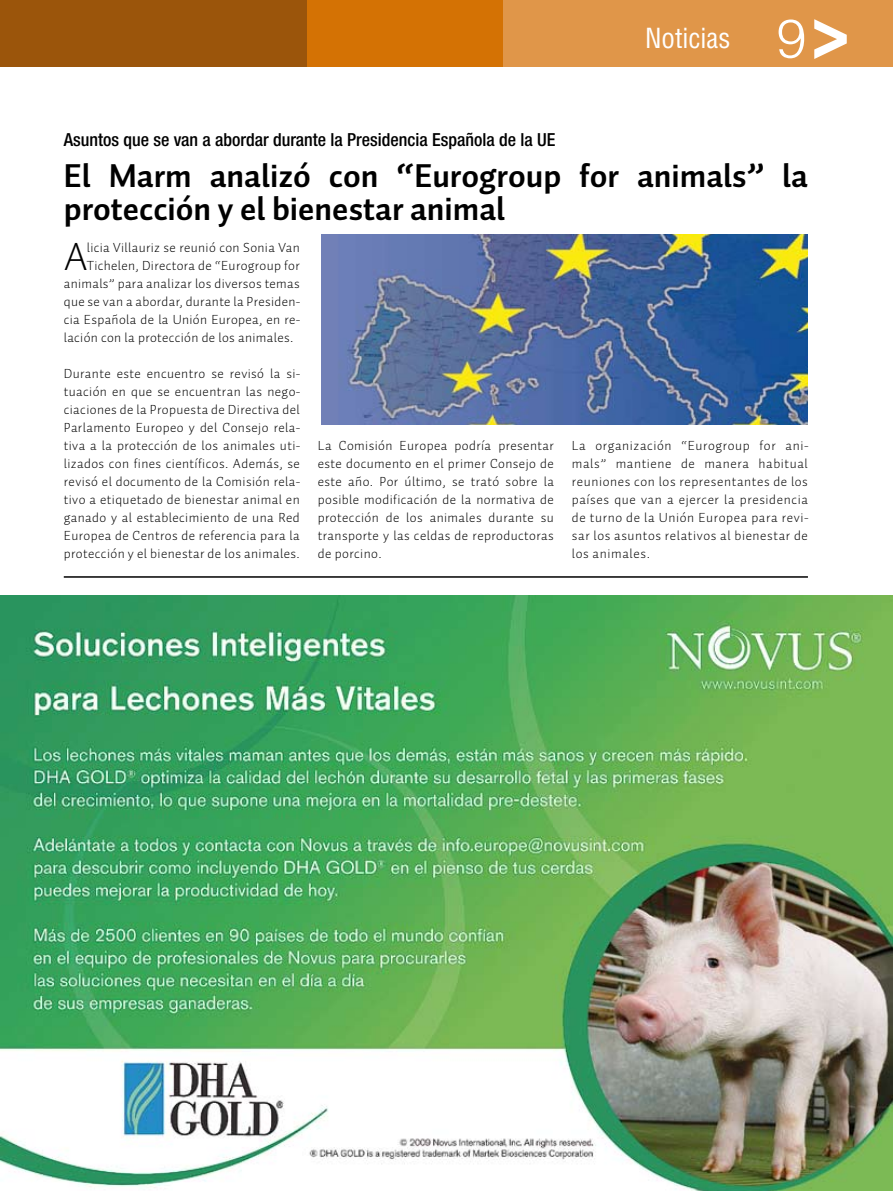
<style>
.page{position:relative;width:893px;height:1191px;background:#fff}
.page>*{position:absolute;margin:0;border:0;box-sizing:border-box;transform-origin:0 0}
.t1{font:700 86.55px "Helvetica";color:#fff}
.t2{font:300 40.35px "Auto 1";color:#000}
.t3{font:700 33px/33px "Auto 1";color:#000}
.t4{font:condensed 27px "Helvetica";color:#fff}
.t5{font:500 condensed 18px "Helvetica Neue LT Std";color:#000}
.t6{font:300 13.5px/18px "Auto 1";letter-spacing:.025em;color:#000;text-align:justify}
.s1{font-weight:300;font-stretch:normal;font-size:54px}
</style>
<div class="page">
<div style="left:0;top:0;width:316px;height:66px;background:#9b550b"></div>
<div style="left:497px;top:0;width:396px;height:66px;background:#e09649"></div>
<div style="left:308px;top:0;width:117px;height:66px;background:#d47204"></div>
<div style="left:419px;top:0;width:84px;height:66px;background:#d47204"></div>
<hr style="left:64px;top:576px;width:744px;height:2px;background:#000">
<img style="left:321px;top:234px;width:487px;height:190px">
<img style="left:0;top:595px;width:893px;height:596px">
<h3 class="t4" style="left:645px;top:21px;width:163px">Noticias <span class="s1">9</span></h3>
<h1 class="t1" style="left:870px;top:14px;width:52px;rotate:90deg">^</h1>
<h3 class="t5" style="left:64px;top:129px;width:493px">Asuntos que se van a abordar durante la Presidencia Española de la UE</h3>
<h3 class="t3" style="left:64px;top:159px;width:746px">El Marm analizó con “Eurogroup for animals” la protección y el bienestar animal</h3>
<h2 class="t2" style="left:64px;top:232px;width:25px">A</h2>
<p class="t6" style="left:87px;top:238px;width:215px">licia Villauriz se reunió con Sonia Van</p>
<p class="t6" style="left:87px;top:256px;width:215px">Tichelen, Directora de “Eurogroup for</p>
<p class="t6" style="left:64px;top:274px;width:238px">animals” para analizar los diversos temas</p>
<p class="t6" style="left:64px;top:292px;width:238px">que se van a abordar, durante la Presiden-</p>
<p class="t6" style="left:64px;top:310px;width:238px">cia Española de la Unión Europea, en re-</p>
<p class="t6" style="left:64px;top:328px;width:231px">lación con la protección de los animales.</p>
<p class="t6" style="left:64px;top:364px;width:238px">Durante este encuentro se revisó la si&shy;tuación en que se encuentran las nego&shy;ciaciones de la Propuesta de Directiva del Parlamento Europeo y del Consejo rela&shy;tiva a la protección de los animales uti&shy;lizados con fines científicos. Además, se revisó el documento de la Comisión rela&shy;tivo a etiquetado de bienestar animal en ganado y al establecimiento de una Red Europea de Centros de referencia para la protección y el bienestar de los animales.</p>
<p class="t6" style="left:318px;top:436px;width:238px">La Comisión Europea podría presentar este documento en el primer Consejo de este año. Por último, se trató sobre la posible modificación de la normativa de protección de los animales durante su transporte y las celdas de reproductoras de porcino.</p>
<p class="t6" style="left:572px;top:436px;width:238px">La organización “Eurogroup for ani&shy;mals” mantiene de manera habitual reuniones con los representantes de los países que van a ejercer la presidencia de turno de la Unión Europea para revi&shy;sar los asuntos relativos al bienestar de los animales.</p>
</div>
